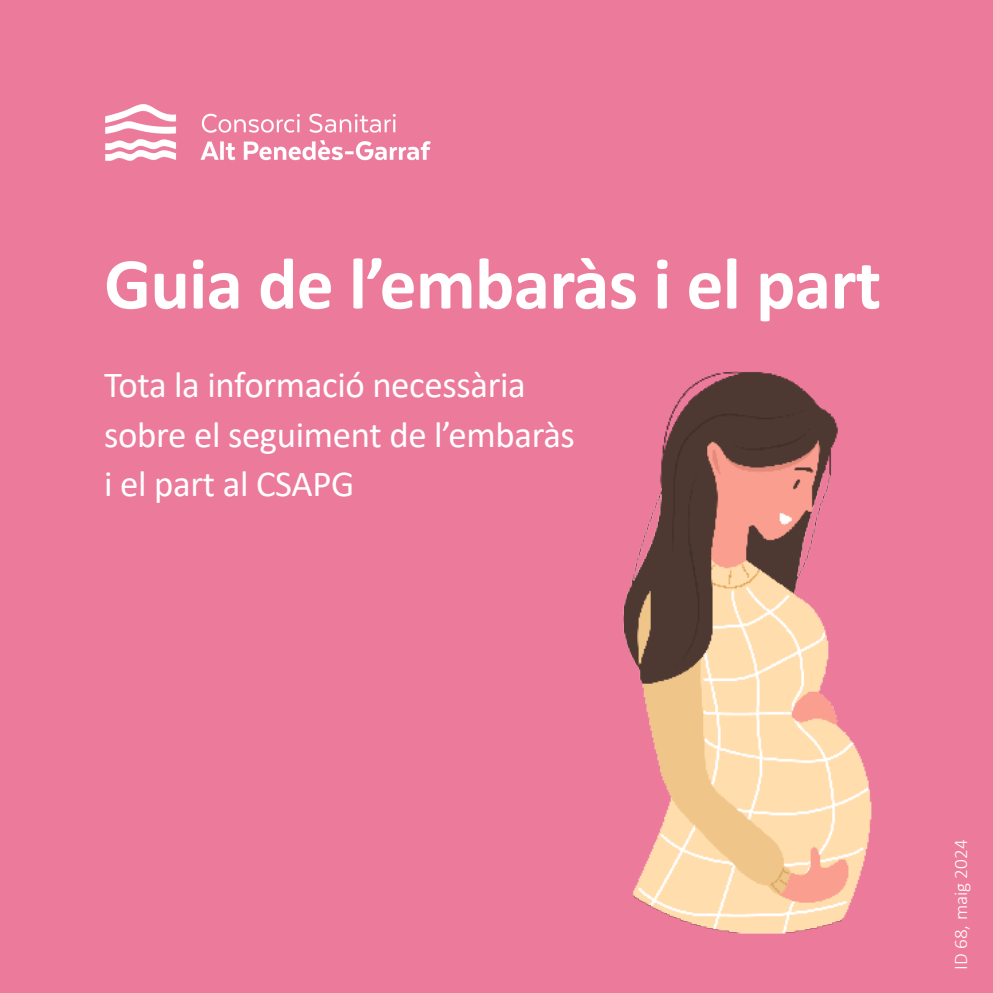
<style>
.page{position:relative;width:993px;height:993px;background:#fff}
.page>*{position:absolute;margin:0;border:0;box-sizing:border-box;transform-origin:0 0}
.t1{font:700 73.5px "Calibri";letter-spacing:-.01em;color:#fff}
.t2{font:36.75px "Calibri";letter-spacing:-.01em;color:#fff}
.t3{font:300 19.25px "Calibri";color:#fff}
</style>
<div class="page">
<div style="left:0;top:0;width:992px;height:992px;background:#ec7a9b"></div>
<img style="left:105px;top:104px;width:325px;height:56px">
<img style="left:623px;top:371px;width:249px;height:563px">
<p class="t1" style="left:104px;top:232px;width:778px">Guia de l’embaràs i el part</p>
<p class="t2" style="left:104px;top:359px;width:423px">Tota la informació necessària</p>
<p class="t2" style="left:104px;top:408px;width:472px">sobre el seguiment de l’embaràs</p>
<p class="t2" style="left:104px;top:457px;width:251px">i el part al CSAPG</p>
<p class="t3" style="left:948px;top:969px;width:132px;rotate:-90deg">ID 68, maig 2024</p>
</div>
